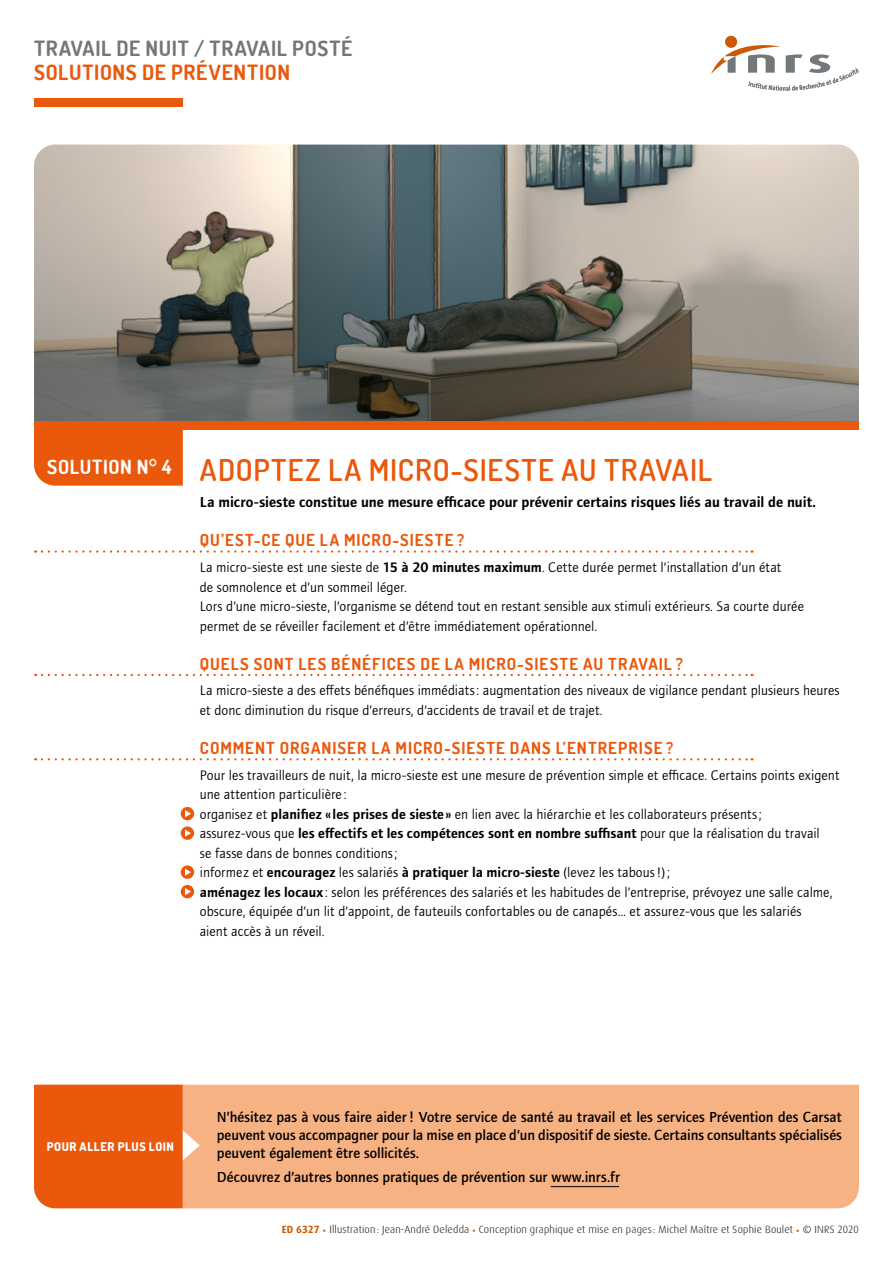
<style>
.page{position:relative;width:893px;height:1263px;background:#fff}
.page>*{position:absolute;margin:0;border:0;box-sizing:border-box;transform-origin:0 0}
.t1{font:600 30px "Dosis";letter-spacing:.03em;color:#ea580c}
.t2{font:700 21px "Dosis";letter-spacing:.035em;color:#71777a}
.t3{font:700 21px "Dosis";letter-spacing:.035em;color:#ea580c}
.t4{font:700 19.5px "Dosis";letter-spacing:.03em;color:#fff}
.t5{font:700 16.5px "Dosis";letter-spacing:.065em;color:#ea580c}
.t6{font:500 15px/18px "Foundry Journal";color:#000;text-align:justify}
.t7{font:600 15px "Foundry Journal";color:#000}
.t8{font:14.25px/19.5px "Foundry Journal";color:#000}
.t9{font:800 12px "Dosis";letter-spacing:.05em;color:#fff}
.t10{font:300 10.5px "Dax OT";letter-spacing:.02em;color:#000}
.s1{font-weight:600}
.s2{font-weight:700;color:#cc5a05}
.s3{font-weight:400;font-size:12px;color:#cc5a05}
</style>
<div class="page">
<img style="left:34px;top:145px;width:825px;height:276px">
<svg style="left:42px;top:550px;width:710px;height:3px"></svg>
<svg style="left:42px;top:674px;width:710px;height:2px"></svg>
<svg style="left:42px;top:758px;width:710px;height:2px"></svg>
<div style="left:181px;top:807px;width:13px;height:13px;background:#ea580c;border-radius:50%"></div>
<svg style="left:185px;top:810px;width:6px;height:7px"></svg>
<div style="left:181px;top:826px;width:13px;height:14px;background:#ea580c;border-radius:50%"></div>
<svg style="left:185px;top:829px;width:6px;height:8px"></svg>
<div style="left:181px;top:865px;width:13px;height:14px;background:#ea580c;border-radius:50%"></div>
<svg style="left:185px;top:868px;width:6px;height:8px"></svg>
<div style="left:181px;top:885px;width:13px;height:13px;background:#ea580c;border-radius:50%"></div>
<svg style="left:185px;top:888px;width:6px;height:7px"></svg>
<div style="left:725px;top:36px;width:12px;height:12px;background:#cc5a05;border-radius:50%"></div>
<svg style="left:711px;top:43px;width:148px;height:48px"></svg>
<div style="left:34px;top:421px;width:825px;height:8px;background:#ea580c"></div>
<div style="left:34px;top:429px;width:149px;height:57px;background:#ea580c"></div>
<div style="left:200px;top:1085px;width:659px;height:123px;background:#f7b284"></div>
<hr style="left:551px;top:1186px;width:68px;height:1px;background:#000">
<svg style="left:34px;top:1085px;width:166px;height:123px;background:#eb631b"></svg>
<div style="left:34px;top:98px;width:149px;height:8px;background:#ea580c"></div>
<h2 class="t2" style="left:34px;top:34px;width:320px">TRAVAIL DE NUIT / TRAVAIL POSTÉ</h2>
<h2 class="t3" style="left:34px;top:58px;width:257px">SOLUTIONS DE PRÉVENTION</h2>
<h3 class="t4" style="left:47px;top:454px;width:126px">SOLUTION N° 4</h3>
<h1 class="t1" style="left:200px;top:451px;width:514px">ADOPTEZ LA MICRO-SIESTE AU TRAVAIL</h1>
<p class="t7" style="left:200px;top:493px;width:618px">La micro-sieste constitue une mesure efficace pour prévenir certains risques liés au travail de nuit.</p>
<p class="t5" style="left:200px;top:529px;width:266px">QU’EST-CE QUE LA MICRO-SIESTE ?</p>
<p class="t8" style="left:200px;top:557px;width:606px">La micro-sieste est une sieste de <span class="s1">15 à 20 minutes maximum</span>. Cette durée permet l’installation d’un état<br>de somnolence et d’un sommeil léger.<br>Lors d’une micro-sieste, l’organisme se détend tout en restant sensible aux stimuli extérieurs. Sa courte durée permet de se réveiller facilement et d’être immédiatement opérationnel.</p>
<p class="t5" style="left:200px;top:653px;width:484px">QUELS SONT LES BÉNÉFICES DE LA MICRO-SIESTE AU TRAVAIL ?</p>
<p class="t8" style="left:200px;top:681px;width:641px">La micro-sieste a des effets bénéfiques immédiats: augmentation des niveaux de vigilance pendant plusieurs heures et donc diminution du risque d’erreurs, d’accidents de travail et de trajet.</p>
<p class="t5" style="left:200px;top:737px;width:475px">COMMENT ORGANISER LA MICRO-SIESTE DANS L’ENTREPRISE ?</p>
<p class="t8" style="left:200px;top:765px;width:641px">Pour les travailleurs de nuit, la micro-sieste est une mesure de prévention simple et efficace. Certains points exigent une attention particulière :<br>organisez et <span class="s1">planifiez «les prises de sieste »</span> en lien avec la hiérarchie et les collaborateurs présents;<br>assurez-vous que <span class="s1">les effectifs et les compétences sont en nombre suffisant</span> pour que la réalisation du travail<br>se fasse dans de bonnes conditions;<br>informez et <span class="s1">encouragez</span> les salariés <span class="s1">à pratiquer la micro-sieste</span> (levez les tabous!);<br><span class="s1">aménagez les locaux</span> : selon les préférences des salariés et les habitudes de l’entreprise, prévoyez une salle calme, obscure, équipée d’un lit d’appoint, de fauteuils confortables ou de canapés… et assurez-vous que les salariés<br>aient accès à un réveil.</p>
<p class="t9" style="left:47px;top:1139px;width:129px">POUR ALLER PLUS LOIN</p>
<p class="t6" style="left:217px;top:1108px;width:626px">N’hésitez pas à vous faire aider! Votre service de santé au travail et les services Prévention des Carsat peuvent vous accompagner pour la mise en place d’un dispositif de sieste. Certains consultants spécialisés peuvent également être sollicités.</p>
<p class="t6" style="left:217px;top:1168px;width:405px">Découvrez d’autres bonnes pratiques de prévention sur www.inrs.fr</p>
<p class="t10" style="left:282px;top:1223px;width:579px"><span class="s2">ED 6327</span> <span class="s3">•</span> Illustration: Jean-André Deledda <span class="s3">•</span> Conception graphique et mise en pages: Michel Maître et Sophie Boulet <span class="s3">•</span> © INRS 2020</p>
</div>
